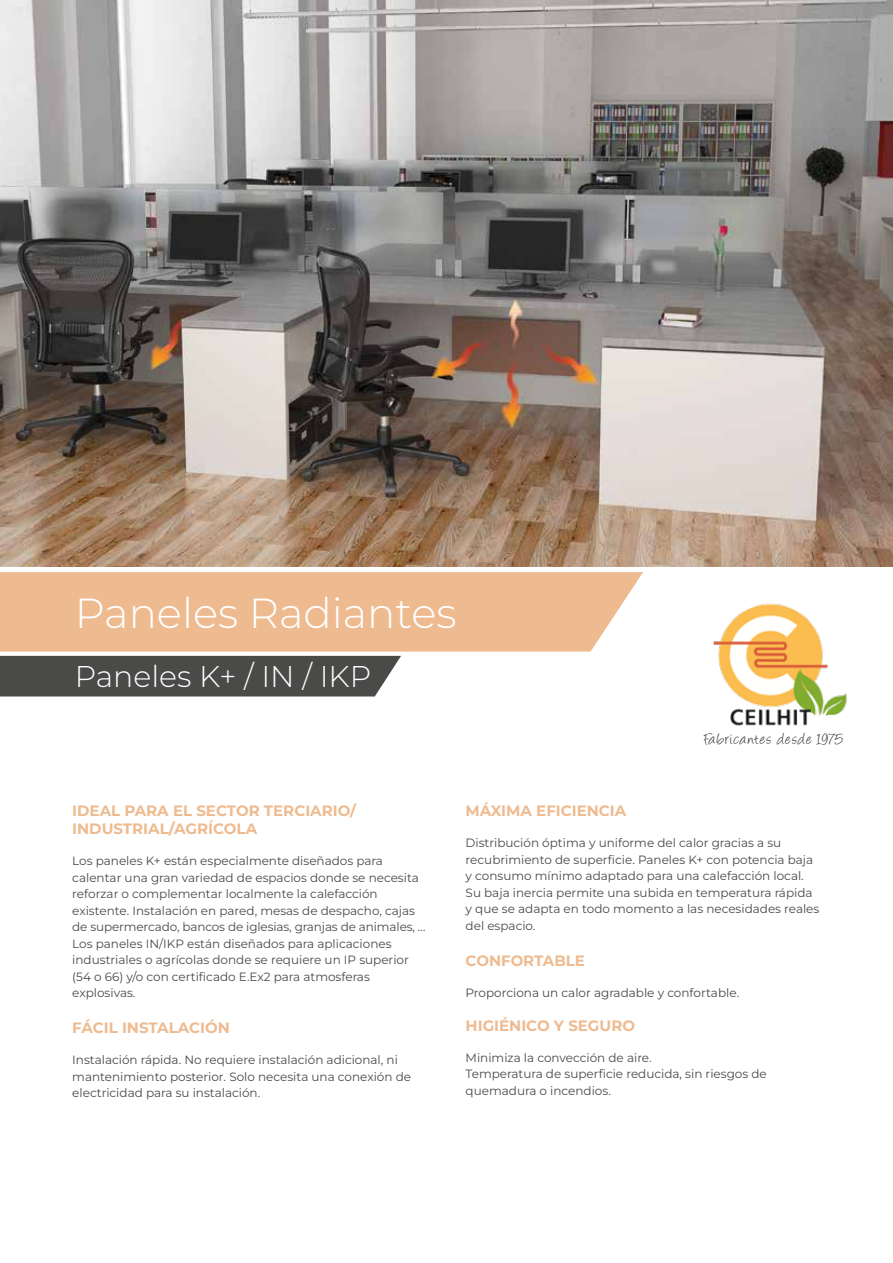
<style>
.page{position:relative;width:893px;height:1263px;background:#fff}
.page>*{position:absolute;margin:0;border:0;box-sizing:border-box;transform-origin:0 0}
.t1{font:300 42px "Montserrat";color:#fff}
.t2{font:300 30px "Montserrat";color:#fff}
.t3{font:18px "Angelina";letter-spacing:.05em;color:#4a4a49}
.t4{font:700 15px/18px "Montserrat";color:#eebb90}
.t5{font:12px/16.5px "Montserrat";color:#4a4a49}
</style>
<div class="page">
<div style="left:0;top:656px;width:401px;height:40px;background:#4a4a49"></div>
<div style="left:0;top:572px;width:643px;height:80px;background:#eebb90"></div>
<img style="left:713px;top:603px;width:134px;height:123px">
<img style="left:0;top:0;width:893px;height:567px">
<h1 class="t1" style="left:75px;top:585px;width:383px">Paneles Radiantes</h1>
<h2 class="t2" style="left:75px;top:656px;width:298px">Paneles K+ / IN / IKP</h2>
<h3 class="t3" style="left:704px;top:731px;width:140px">Fabricantes desde 1975</h3>
<p class="t4" style="left:72px;top:801px;width:285px">IDEAL PARA EL SECTOR TERCIARIO/<br>INDUSTRIAL/AGRÍCOLA</p>
<p class="t5" style="left:72px;top:852px;width:355px">Los paneles K+ están especialmente diseñados para calentar una gran variedad de espacios donde se necesita reforzar o complementar localmente la calefacción existente. Instalación en pared, mesas de despacho, cajas de supermercado, bancos de iglesias, granjas de animales, … Los paneles IN/IKP están diseñados para aplicaciones industriales o agrícolas donde se requiere un IP superior (54 o 66) y/o con certificado E.Ex2 para atmosferas explosivas.</p>
<p class="t4" style="left:72px;top:1018px;width:159px">FÁCIL INSTALACIÓN</p>
<p class="t5" style="left:72px;top:1051px;width:340px">Instalación rápida. No requiere instalación adicional, ni mantenimiento posterior. Solo necesita una conexión de electricidad para su instalación.</p>
<p class="t4" style="left:466px;top:801px;width:162px">MÁXIMA EFICIENCIA</p>
<p class="t5" style="left:466px;top:834px;width:355px">Distribución óptima y uniforme del calor gracias a su recubrimiento de superficie. Paneles K+ con potencia baja y consumo mínimo adaptado para una calefacción local.<br>Su baja inercia permite una subida en temperatura rápida y que se adapta en todo momento a las necesidades reales del espacio.</p>
<p class="t4" style="left:466px;top:951px;width:121px">CONFORTABLE</p>
<p class="t5" style="left:466px;top:984px;width:275px">Proporciona un calor agradable y confortable.</p>
<p class="t4" style="left:466px;top:1016px;width:171px">HIGIÉNICO Y SEGURO</p>
<p class="t5" style="left:466px;top:1049px;width:303px">Minimiza la convección de aire.<br>Temperatura de superficie reducida, sin riesgos de quemadura o incendios.</p>
</div>
